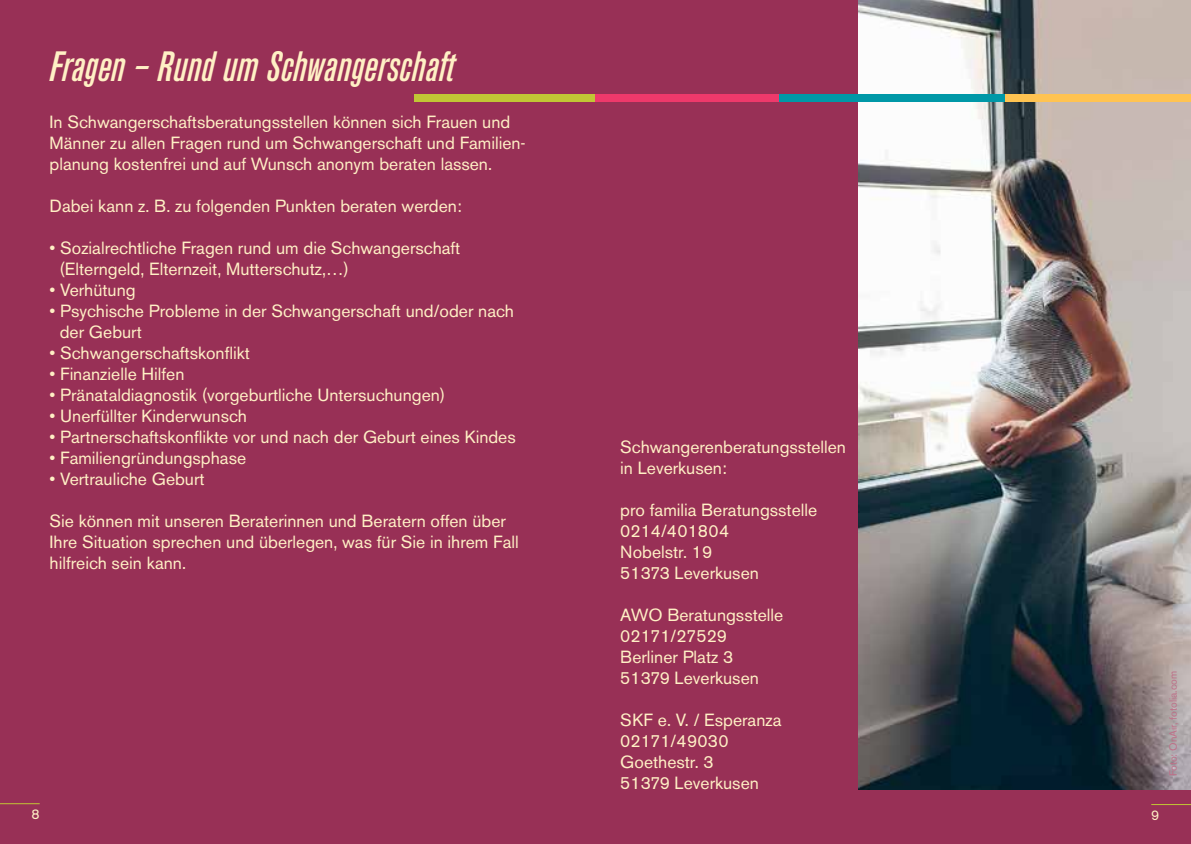
<style>
.page{position:relative;width:1191px;height:844px;background:#fff}
.page>*{position:absolute;margin:0;border:0;box-sizing:border-box;transform-origin:0 0}
.t1{font:italic 500 42px "Akzidenz Grotesk Condensed BQ";color:#fff0c5}
.t2{font:17.5px/21px "Akzidenz Grotesk BE";color:#fff0c5}
.t3{font:14px "Akzidenz Grotesk BE";color:#fff0c5}
.t4{font:10.5px "Akzidenz Grotesk BE";color:#be6f88}
</style>
<div class="page">
<div style="left:0;top:0;width:1191px;height:843px;background:#983056"></div>
<hr style="left:0;top:803px;width:40px;height:1px;background:#c1c635">
<hr style="left:1151px;top:803px;width:40px;height:1px;background:#c1c635">
<img style="left:858px;top:0;width:333px;height:789px">
<div style="left:414px;top:94px;width:230px;height:8px;background:#c1c635"></div>
<div style="left:595px;top:94px;width:231px;height:8px;background:#ee396b"></div>
<div style="left:779px;top:94px;width:231px;height:8px;background:#0098a7"></div>
<div style="left:1006px;top:94px;width:185px;height:8px;background:#ffc351"></div>
<h1 class="t1" style="left:50px;top:42px;width:405px">Fragen – Rund um Schwangerschaft</h1>
<p class="t2" style="left:50px;top:111px;width:477px">In Schwangerschaftsberatungsstellen können sich Frauen und<br>Männer zu allen Fragen rund um Schwangerschaft und Familien&shy;planung kostenfrei und auf Wunsch anonym beraten lassen.</p>
<p class="t2" style="left:50px;top:195px;width:414px">Dabei kann z. B. zu folgenden Punkten beraten werden:</p>
<p class="t2" style="left:59px;top:237px;width:402px;text-indent:-10px">• Sozialrechtliche Fragen rund um die Schwangerschaft (Elterngeld, Elternzeit, Mutterschutz,…)</p>
<p class="t2" style="left:50px;top:279px;width:88px">• Verhütung</p>
<p class="t2" style="left:60px;top:300px;width:456px;text-indent:-10px">• Psychische Probleme in der Schwangerschaft und/oder nach der Geburt</p>
<p class="t2" style="left:50px;top:342px;width:202px">• Schwangerschaftskonflikt</p>
<p class="t2" style="left:50px;top:363px;width:136px">• Finanzielle Hilfen</p>
<p class="t2" style="left:50px;top:384px;width:397px">• Pränataldiagnostik (vorgeburtliche Untersuchungen)</p>
<p class="t2" style="left:50px;top:405px;width:199px">• Unerfüllter Kinderwunsch</p>
<p class="t2" style="left:50px;top:426px;width:468px">• Partnerschaftskonflikte vor und nach der Geburt eines Kindes</p>
<p class="t2" style="left:50px;top:447px;width:198px">• Familiengründungsphase</p>
<p class="t2" style="left:50px;top:468px;width:157px">• Vertrauliche Geburt</p>
<p class="t2" style="left:50px;top:510px;width:470px">Sie können mit unseren Beraterinnen und Beratern offen über<br>Ihre Situation sprechen und überlegen, was für Sie in ihrem Fall hilfreich sein kann.</p>
<p class="t2" style="left:620px;top:436px;width:227px">Schwangerenberatungsstellen in Leverkusen:</p>
<p class="t2" style="left:620px;top:499px;width:198px">pro familia Beratungsstelle<br>0214/401804<br>Nobelstr. 19<br>51373 Leverkusen</p>
<p class="t2" style="left:620px;top:604px;width:165px">AWO Beratungsstelle<br>02171/27529<br>Berliner Platz 3<br>51379 Leverkusen</p>
<p class="t2" style="left:620px;top:709px;width:163px">SKF e. V. / Esperanza<br>02171/49030<br>Goethestr. 3<br>51379 Leverkusen</p>
<p class="t3" style="left:32px;top:805px;width:10px">8</p>
<p class="t3" style="left:1151px;top:806px;width:10px">9</p>
<p class="t4" style="left:1167px;top:776px;width:107px;rotate:-90deg">Foto: OnAir, fotolia.com</p>
</div>
